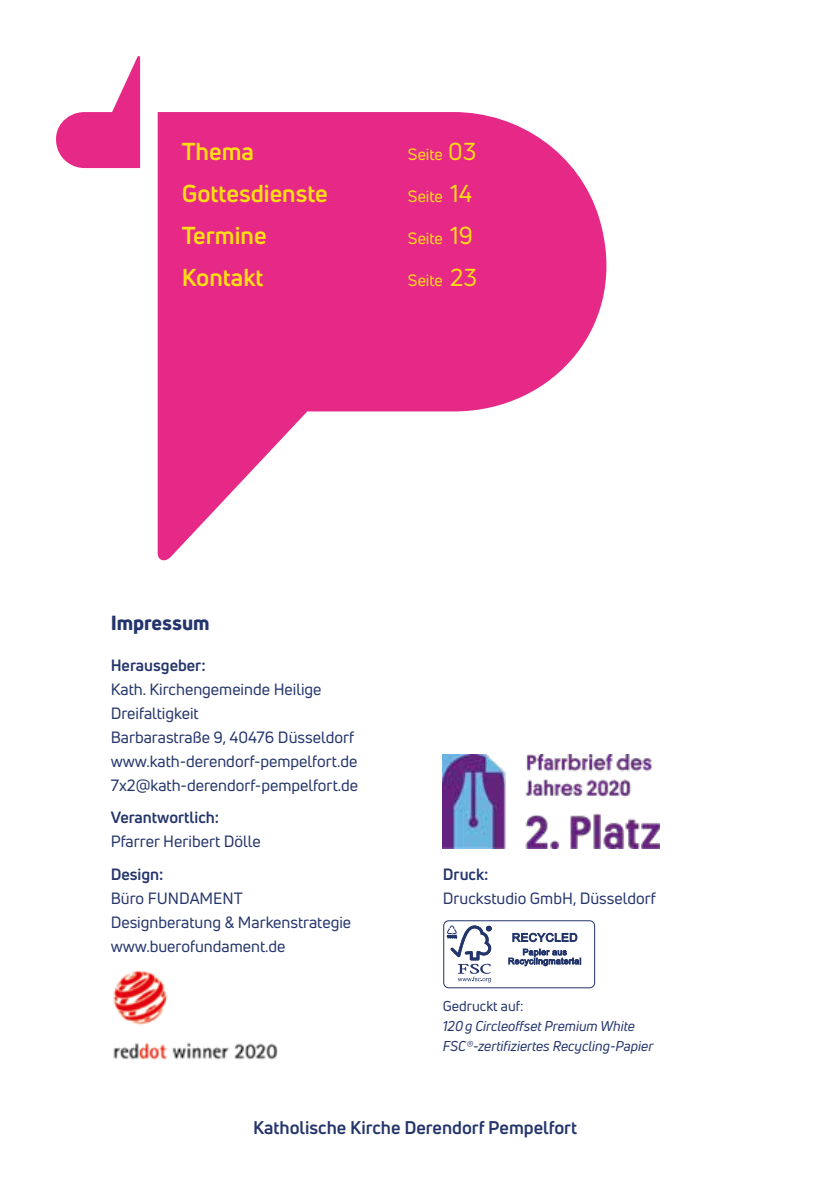
<style>
.page{position:relative;width:840px;height:1191px;background:#fff}
.page>*{position:absolute;margin:0;border:0;box-sizing:border-box;transform-origin:0 0}
.t1{font:700 24px "Uni Neue";color:#ffde14}
.t2{font:800 20px "Uni Neue";color:#24356b}
.t3{font:700 18px "Uni Neue";color:#24356b}
.t4{font:16px/24px "Uni Neue";color:#24356b}
.t5{font:700 16px "Uni Neue";color:#24356b}
.t6{font:16px "Uni Neue";color:#ffde14}
.t7{font:italic 14px/20px "Uni Neue";color:#24356b}
.t8{font:14px "Uni Neue";color:#24356b}
.s1{font-size:24px}
</style>
<div class="page">
<svg style="left:158px;top:112px;width:449px;height:449px;fill:#e62987"></svg>
<svg style="left:56px;top:56px;width:84px;height:112px"></svg>
<div style="left:443px;top:920px;width:151px;height:68px;border:1px solid #24356b;border-radius:5px"></div>
<svg style="left:446px;top:925px;width:45px;height:57px"></svg>
<svg style="left:512px;top:932px;width:65px;height:10px"></svg>
<svg style="left:508px;top:948px;width:72px;height:18px"></svg>
<img style="left:113px;top:970px;width:165px;height:90px">
<img style="left:442px;top:755px;width:217px;height:93px">
<h1 class="t1" style="left:182px;top:136px;width:74px">Thema</h1>
<p class="t6" style="left:408px;top:144px;width:70px">Seite <span class="s1">03</span></p>
<h1 class="t1" style="left:182px;top:178px;width:148px">Gottesdienste</h1>
<p class="t6" style="left:408px;top:186px;width:66px">Seite <span class="s1">14</span></p>
<h1 class="t1" style="left:182px;top:220px;width:86px">Termine</h1>
<p class="t6" style="left:408px;top:228px;width:66px">Seite <span class="s1">19</span></p>
<h1 class="t1" style="left:182px;top:262px;width:83px">Kontakt</h1>
<p class="t6" style="left:408px;top:270px;width:70px">Seite <span class="s1">23</span></p>
<p class="t2" style="left:111px;top:609px;width:100px">Impressum</p>
<p class="t5" style="left:111px;top:655px;width:96px">Herausgeber:</p>
<p class="t4" style="left:111px;top:677px;width:249px">Kath. Kirchengemeinde Heilige<br>Dreifaltigkeit<br>Barbarastraße 9, 40476 Düsseldorf www.kath-derendorf-pempelfort.de<br>7x2@kath-derendorf-pempelfort.de</p>
<p class="t5" style="left:111px;top:807px;width:110px">Verantwortlich:</p>
<p class="t4" style="left:111px;top:829px;width:151px">Pfarrer Heribert Dölle</p>
<p class="t5" style="left:111px;top:864px;width:54px">Design:</p>
<p class="t4" style="left:111px;top:886px;width:242px">Büro FUNDAMENT<br>Designberatung &amp; Markenstrategie www.buerofundament.de</p>
<p class="t5" style="left:442px;top:864px;width:47px">Druck:</p>
<p class="t4" style="left:442px;top:885px;width:214px">Druckstudio GmbH, Düsseldorf</p>
<p class="t8" style="left:442px;top:997px;width:82px">Gedruckt auf:</p>
<p class="t7" style="left:442px;top:1016px;width:212px">120g Circleoffset Premium White<br>FSC®-zertifiziertes Recycling-Papier</p>
<p class="t3" style="left:253px;top:1116px;width:325px">Katholische Kirche Derendorf Pempelfort</p>
</div>
